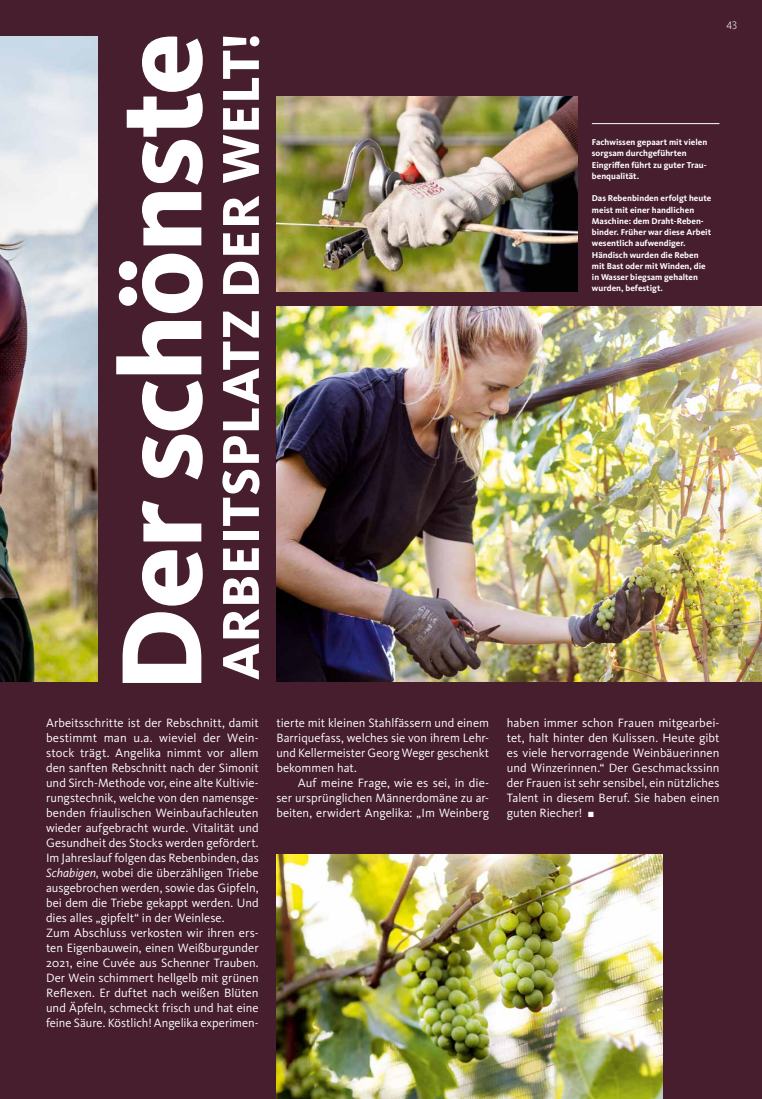
<style>
.page{position:relative;width:762px;height:1099px;background:#fff}
.page>*{position:absolute;margin:0;border:0;box-sizing:border-box;transform-origin:0 0}
.t1{font:800 118.25px "Kievit OT";letter-spacing:-.015em;color:#fff}
.t2{font:800 53.75px "Kievit OT";letter-spacing:.01em;color:#fff}
.t3{font:12.5px/15px "Kievit OT";color:#fff;text-align:justify}
.t4{font:300 11.25px "Kievit OT";color:#fff}
.t5{font:700 8.75px/11.2px "Kievit OT";letter-spacing:.005em;color:#fff}
.s1{font-style:italic}
</style>
<div class="page">
<div style="left:0;top:0;width:762px;height:1098px;background:#461e2e"></div>
<img style="left:276px;top:306px;width:486px;height:375px">
<img style="left:0;top:36px;width:98px;height:645px">
<img style="left:276px;top:96px;width:302px;height:195px">
<img style="left:276px;top:854px;width:387px;height:244px">
<hr style="left:592px;top:123px;width:127px;height:1px;background:#fff">
<h1 class="t1" style="left:92px;top:692px;width:661px;rotate:-90deg">Der schönste</h1>
<h2 class="t2" style="left:209px;top:680px;width:649px;rotate:-90deg">ARBEITSPLATZ DER WELT!</h2>
<p class="t3" style="left:46px;top:715px;width:214px;text-align:left">Arbeitsschritte ist der Rebschnitt, damit bestimmt man u.a. wieviel der Wein&shy;stock trägt. Angelika nimmt vor allem den sanften Rebschnitt nach der Simonit und Sirch-Methode vor, eine alte Kultivie&shy;rungstechnik, welche von den namensge&shy;benden friaulischen Weinbaufachleuten wieder aufgebracht wurde. Vitalität und Gesundheit des Stocks werden gefördert.<br>Im Jahreslauf folgen das Rebenbinden, das <span class="s1">Schabigen</span>, wobei die überzähligen Triebe ausgebrochen werden, sowie das Gipfeln, bei dem die Triebe gekappt werden. Und dies alles „gipfelt“ in der Weinlese.<br>Zum Abschluss verkosten wir ihren ers&shy;ten Eigenbauwein, einen Weißburgunder 2021, eine Cuvée aus Schenner Trauben.<br>Der Wein schimmert hellgelb mit grünen Reflexen. Er duftet nach weißen Blüten und Äpfeln, schmeckt frisch und hat eine feine Säure. Köstlich! Angelika experimen-</p>
<p class="t3" style="left:276px;top:715px;width:214px">tierte mit kleinen Stahlfässern und einem Barriquefass, welches sie von ihrem Lehr&shy;und Kellermeister Georg Weger geschenkt bekommen hat.</p>
<p class="t3" style="left:276px;top:775px;width:214px;text-indent:21px">Auf meine Frage, wie es sei, in die&shy;ser ursprünglichen Männerdomäne zu ar&shy;beiten, erwidert Angelika: „Im Weinberg</p>
<p class="t4" style="left:726px;top:19px;width:12px">43</p>
<p class="t5" style="left:592px;top:136px;width:117px">Fachwissen gepaart mit vielen sorgsam durchgeführten<br>Eingriffen führt zu guter Trau&shy;benqualität.</p>
<p class="t5" style="left:592px;top:193px;width:121px">Das Rebenbinden erfolgt heute meist mit einer handlichen<br>Maschine: dem Draht-Reben&shy;binder. Früher war diese Arbeit wesentlich aufwendiger.<br>Händisch wurden die Reben mit Bast oder mit Winden, die in Wasser biegsam gehalten wurden, befestigt.</p>
<p class="t3" style="left:507px;top:715px;width:214px">haben immer schon Frauen mitgearbei&shy;tet, halt hinter den Kulissen. Heute gibt es viele hervorragende Weinbäuerinnen und Winzerinnen.“ Der Geschmackssinn der Frauen ist sehr sensibel, ein nützliches Talent in diesem Beruf. Sie haben einen guten Riecher! ■</p>
</div>
